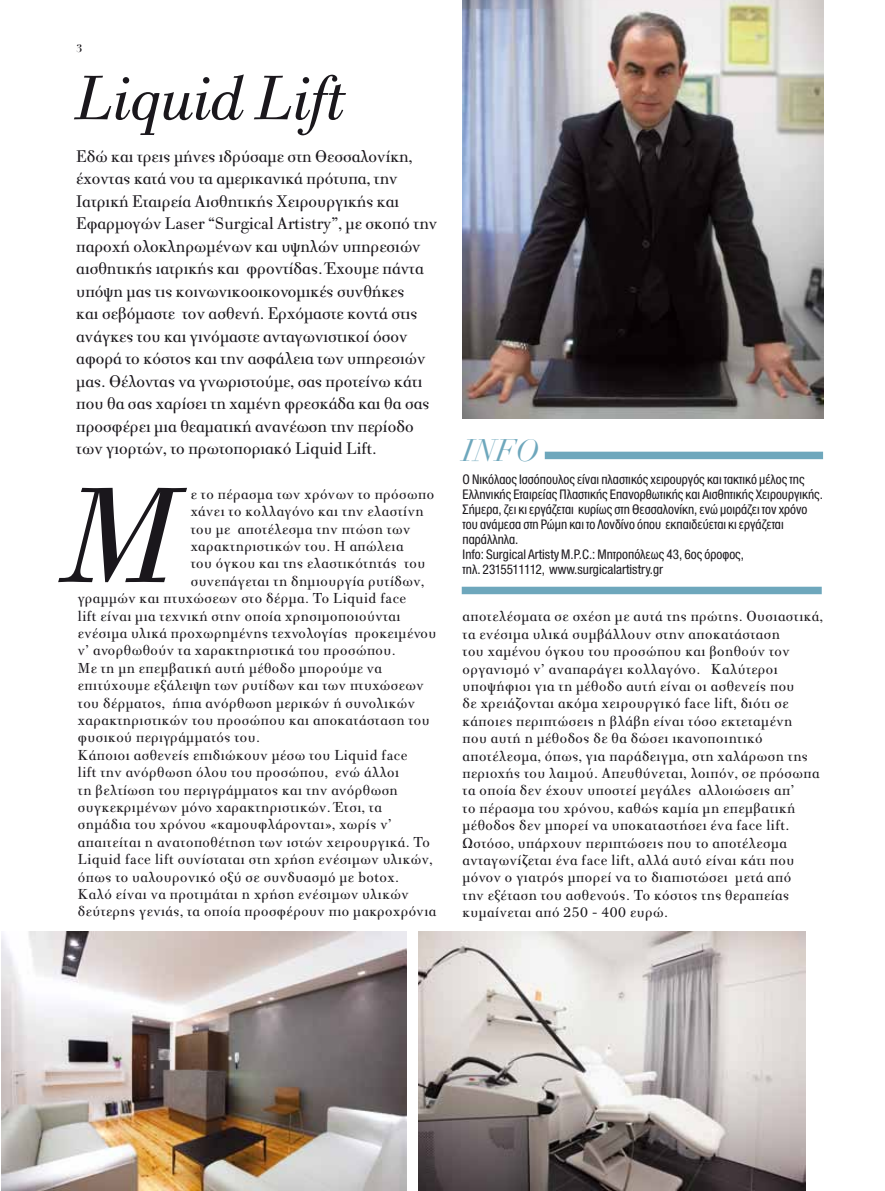
<style>
.page{position:relative;width:885px;height:1191px;background:#fff}
.page>*{position:absolute;margin:0;border:0;box-sizing:border-box;transform-origin:0 0}
.t1{font:italic 145.05px "PF Bodoni Text";color:#1a171c}
.t2{font:italic 66.9px "PF Bodoni Text";letter-spacing:-.015em;color:#1a171c}
.t3{font:italic 30.45px "Didot";color:#6ea7bc}
.t4{font:18px/22.5px "PF Bodoni Text";color:#1a171c}
.t5{font:15.45px/17.4px "PF Bodoni Text";letter-spacing:.03em;color:#1a171c}
.t6{font:14.25px/15px "CF Helvetica Cond";color:#1a171c}
.t7{font:700 10.5px "Didot";color:#1a171c}
</style>
<div class="page">
<div style="left:544px;top:452px;width:279px;height:7px;background:#6ea7bc"></div>
<div style="left:461px;top:587px;width:360px;height:7px;background:#6ea7bc"></div>
<img style="left:1px;top:932px;width:405px;height:259px">
<img style="left:418px;top:932px;width:387px;height:259px">
<img style="left:462px;top:0;width:361px;height:418px">
<p class="t7" style="left:77px;top:42px;width:7px">3</p>
<h2 class="t2" style="left:74px;top:61px;width:271px">Liquid Lift</h2>
<p class="t4" style="left:76px;top:145px;width:362px">Εδώ και τρεις μήνες ιδρύσαμε στη Θεσσαλονίκη, έχοντας κατά νου τα αμερικανικά πρότυπα, την Ιατρική Εταιρεία Αισθητικής Χειρουργικής και Εφαρμογών Laser “Surgical Artistry”, με σκοπό την παροχή ολοκληρωμένων και υψηλών υπηρεσιών αισθητικής ιατρικής και φροντίδας. Έχουμε πάντα υπόψη μας τις κοινωνικοοικονομικές συνθήκες<br>και σεβόμαστε τον ασθενή. Ερχόμαστε κοντά στις ανάγκες του και γινόμαστε ανταγωνιστικοί όσον αφορά το κόστος και την ασφάλεια των υπηρεσιών μας. Θέλοντας να γνωριστούμε, σας προτείνω κάτι που θα σας χαρίσει τη χαμένη φρεσκάδα και θα σας προσφέρει μια θεαματική ανανέωση την περίοδο των γιορτών, το πρωτοποριακό Liquid Lift.</p>
<h1 class="t1" style="left:61px;top:456px;width:115px">M</h1>
<p class="t5" style="left:191px;top:485px;width:245px">ε το πέρασμα των χρόνων το πρόσωπο</p>
<p class="t5" style="left:191px;top:503px;width:234px">χάνει το κολλαγόνο και την ελαστίνη</p>
<p class="t5" style="left:191px;top:520px;width:221px">του με αποτέλεσμα την πτώση των</p>
<p class="t5" style="left:191px;top:537px;width:214px">χαρακτηριστικών του. Η απώλεια</p>
<p class="t5" style="left:191px;top:555px;width:236px">του όγκου και της ελαστικότητάς του</p>
<p class="t5" style="left:191px;top:572px;width:235px">συνεπάγεται τη δημιουργία ρυτίδων,</p>
<p class="t5" style="left:78px;top:590px;width:330px">γραμμών και πτυχώσεων στο δέρμα. Το Liquid face</p>
<p class="t5" style="left:78px;top:607px;width:324px">lift είναι μια τεχνική στην οποία χρησιμοποιούνται</p>
<p class="t5" style="left:78px;top:624px;width:360px">ενέσιμα υλικά προχωρημένης τεχνολογίας προκειμένου</p>
<p class="t5" style="left:78px;top:642px;width:319px">ν’ ανορθωθούν τα χαρακτηριστικά του προσώπου.</p>
<p class="t5" style="left:78px;top:659px;width:306px">Με τη μη επεμβατική αυτή μέθοδο μπορούμε να</p>
<p class="t5" style="left:78px;top:677px;width:347px">επιτύχουμε εξάλειψη των ρυτίδων και των πτυχώσεων</p>
<p class="t5" style="left:78px;top:694px;width:338px">του δέρματος, ήπια ανόρθωση μερικών ή συνολικών</p>
<p class="t5" style="left:78px;top:711px;width:353px">χαρακτηριστικών του προσώπου και αποκατάσταση του</p>
<p class="t5" style="left:78px;top:729px;width:183px">φυσικού περιγράμματός του.</p>
<p class="t5" style="left:78px;top:746px;width:331px">Κάποιοι ασθενείς επιδιώκουν μέσω του Liquid face</p>
<p class="t5" style="left:78px;top:764px;width:322px">lift την ανόρθωση όλου του προσώπου, ενώ άλλοι</p>
<p class="t5" style="left:78px;top:781px;width:321px">τη βελτίωση του περιγράμματος και την ανόρθωση</p>
<p class="t5" style="left:78px;top:798px;width:305px">συγκεκριμένων μόνο χαρακτηριστικών. Έτσι, τα</p>
<p class="t5" style="left:78px;top:816px;width:315px">σημάδια του χρόνου «καμουφλάρονται», χωρίς ν’</p>
<p class="t5" style="left:78px;top:833px;width:353px">απαιτείται η ανατοποθέτηση των ιστών χειρουργικά. Το</p>
<p class="t5" style="left:78px;top:850px;width:356px">Liquid face lift συνίσταται στη χρήση ενέσιμων υλικών,</p>
<p class="t5" style="left:78px;top:868px;width:322px">όπως το υαλουρονικό οξύ σε συνδυασμό με botox.</p>
<p class="t5" style="left:78px;top:885px;width:332px">Καλό είναι να προτιμάται η χρήση ενέσιμων υλικών</p>
<p class="t5" style="left:78px;top:903px;width:360px">δεύτερης γενιάς, τα οποία προσφέρουν πιο μακροχρόνια</p>
<h3 class="t3" style="left:462px;top:431px;width:79px">Info</h3>
<p class="t6" style="left:462px;top:472px;width:362px">Ο Νικόλαος Ισσόπουλος είναι πλαστικός χειρουργός και τακτικό μέλος της Ελληνικής Εταιρείας Πλαστικής Επανορθωτικής και Αισθητικής Χειρουργικής.<br>Σήμερα, ζει κι εργάζεται κυρίως στη Θεσσαλονίκη, ενώ μοιράζει τον χρόνο του ανάμεσα στη Ρώμη και το Λονδίνο όπου εκπαιδεύεται κι εργάζεται παράλληλα.<br>Info: Surgical Artisty M.P.C.: Μητροπόλεως 43, 6ος όροφος,<br>τηλ. 2315511112, www.surgicalartistry.gr</p>
<p class="t5" style="left:462px;top:608px;width:362px">αποτελέσματα σε σχέση με αυτά της πρώτης. Ουσιαστικά, τα ενέσιμα υλικά συμβάλλουν στην αποκατάσταση<br>του χαμένου όγκου του προσώπου και βοηθούν τον οργανισμό ν’ αναπαράγει κολλαγόνο. Καλύτεροι υποψήφιοι για τη μέθοδο αυτή είναι οι ασθενείς που<br>δε χρειάζονται ακόμα χειρουργικό face lift, διότι σε κάποιες περιπτώσεις η βλάβη είναι τόσο εκτεταμένη<br>που αυτή η μέθοδος δε θα δώσει ικανοποιητικό αποτέλεσμα, όπως, για παράδειγμα, στη χαλάρωση της περιοχής του λαιμού. Απευθύνεται, λοιπόν, σε πρόσωπα τα οποία δεν έχουν υποστεί μεγάλες αλλοιώσεις απ’<br>το πέρασμα του χρόνου, καθώς καμία μη επεμβατική μέθοδος δεν μπορεί να υποκαταστήσει ένα face lift.<br>Ωστόσο, υπάρχουν περιπτώσεις που το αποτέλεσμα ανταγωνίζεται ένα face lift, αλλά αυτό είναι κάτι που μόνον ο γιατρός μπορεί να το διαπιστώσει μετά από<br>την εξέταση του ασθενούς. Το κόστος της θεραπείας κυμαίνεται από 250 - 400 ευρώ.</p>
</div>
